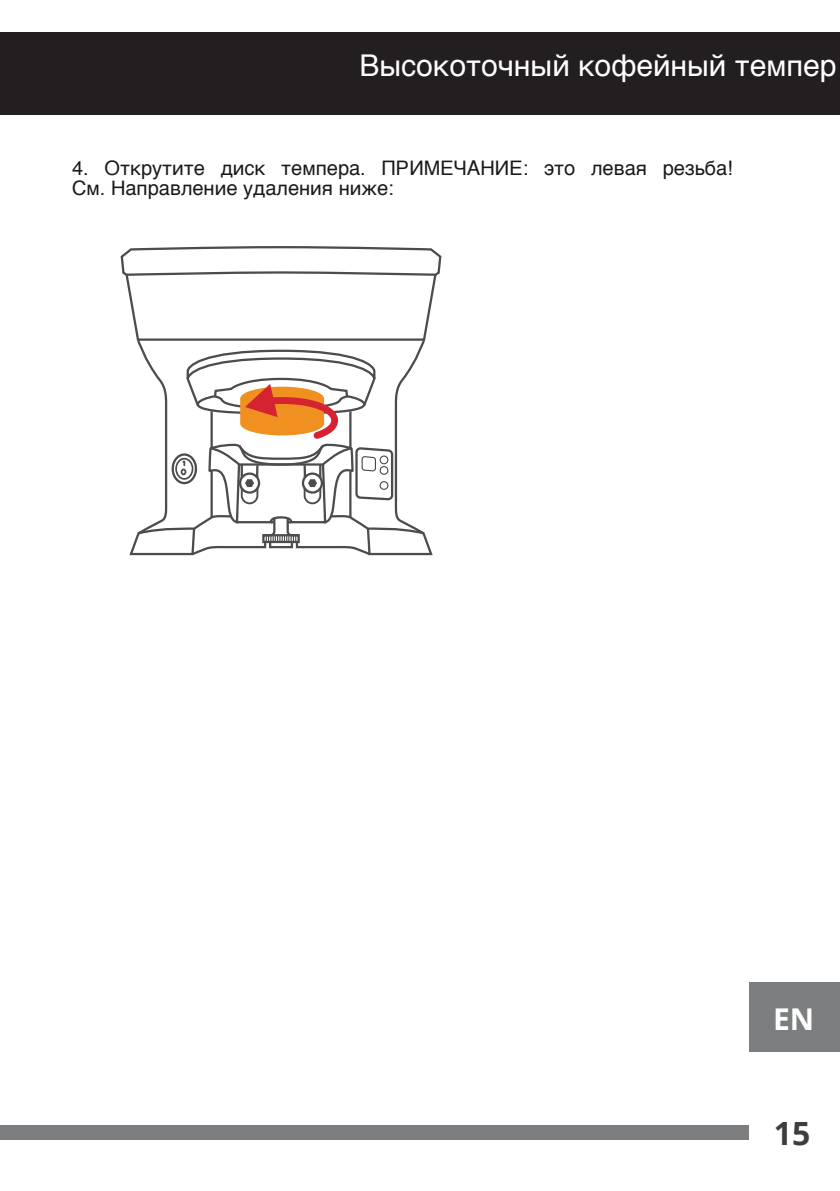
<style>
.page{position:relative;width:840px;height:1191px;background:#fff}
.page>*{position:absolute;margin:0;border:0;box-sizing:border-box;transform-origin:0 0}
.t1{font:700 32px "Open Sans";color:#3e3e3f}
.t2{font:30px "Helvetica";color:#fff}
.t3{font:700 30px "Open Sans";color:#fff}
.t4{font:20px/20px "Helvetica";color:#1a1a1a}
</style>
<div class="page">
<div style="left:0;top:1125px;width:748px;height:15px;background:#7b7d7f"></div>
<div style="left:748px;top:982px;width:91px;height:70px;background:#7b7d7f"></div>
<div style="left:0;top:32px;width:839px;height:83px;background:#231f20"></div>
<svg style="left:120px;top:246px;width:322px;height:310px"></svg>
<h2 class="t2" style="left:359px;top:53px;width:478px">Высокоточный кофейный темпер</h2>
<p class="t4" style="left:72px;top:159px;width:662px">4. Открутите диск темпера. ПРИМЕЧАНИЕ: это левая резьба!<br>См. Направление удаления ниже:</p>
<h2 class="t3" style="left:772px;top:998px;width:43px">EN</h2>
<h1 class="t1" style="left:773px;top:1110px;width:38px">15</h1>
</div>
